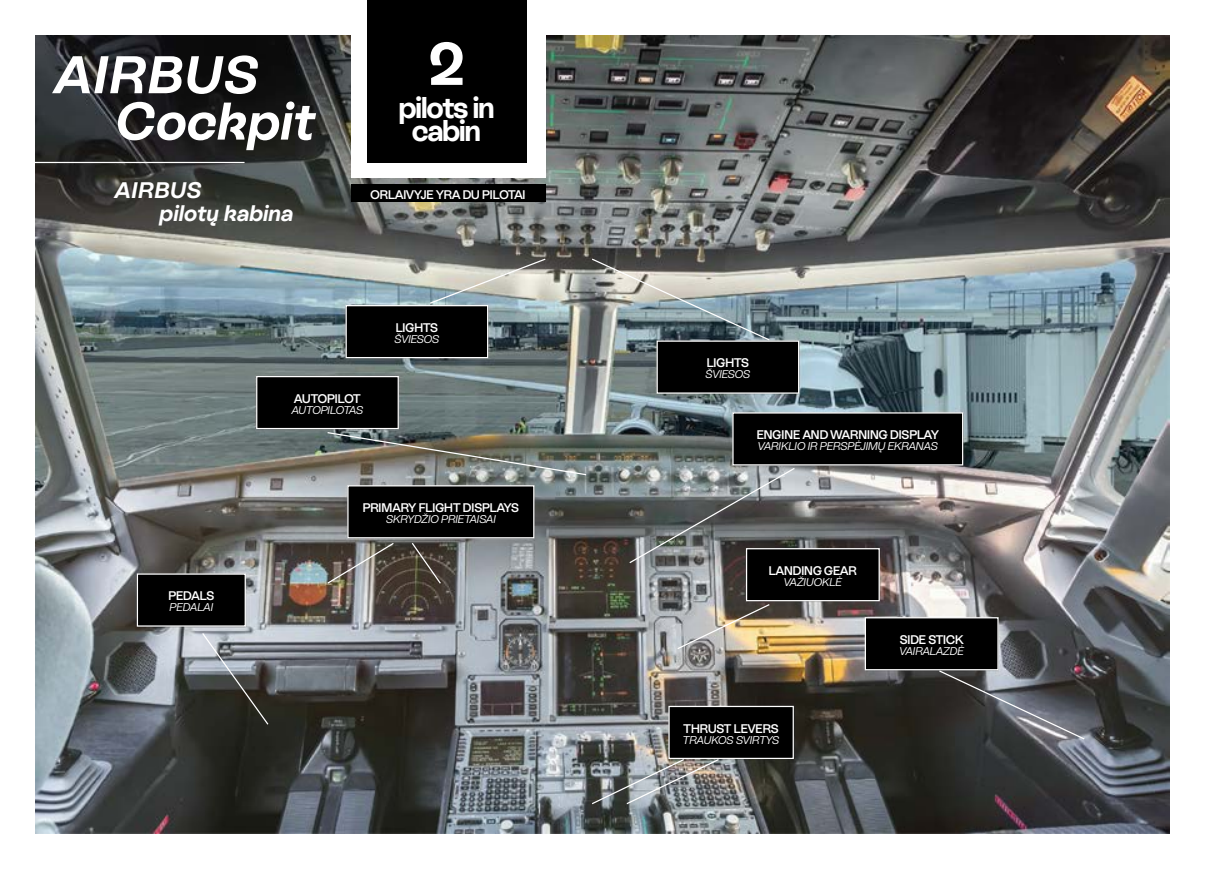
<style>
.page{position:relative;width:1205px;height:869px;background:#fff}
.page>*{position:absolute;margin:0;border:0;box-sizing:border-box;transform-origin:0 0}
.t1{font:700 60px "ES Rebond Grotesque";color:#fff}
.t2{font:italic 700 52.88px/46.4px "ES Rebond Grotesque";color:#fff}
.t3{font:700 30px/22.5px "ES Rebond Grotesque";letter-spacing:-.05em;color:#fff;text-align:center}
.t4{font:italic 700 22.5px/22.5px "ES Rebond Grotesque";color:#fff}
.t5{font:600 12.5px "ES Rebond Grotesque";letter-spacing:-.05em;color:#fff}
.t6{font:italic 11.25px "ES Rebond Grotesque";letter-spacing:-.05em;color:#fff}
.t7{font:italic 11.25px "ES Rebond Grotesque";letter-spacing:-.075em;color:#fff}
</style>
<div class="page">
<img style="left:35px;top:35px;width:1134px;height:798px">
<hr style="left:0;top:162px;width:244px;height:1px;background:#fff">
<div style="left:351px;top:0;width:194px;height:177px;background:#fff"></div>
<div style="left:367px;top:0;width:159px;height:162px;background:#000"></div>
<div style="left:137px;top:573px;width:108px;height:52px;background:#000"></div>
<div style="left:137px;top:573px;width:109px;height:53px;border:1px solid #fff"></div>
<div style="left:346px;top:305px;width:142px;height:52px;background:#000"></div>
<div style="left:345px;top:305px;width:143px;height:53px;border:1px solid #fff"></div>
<div style="left:865px;top:617px;width:133px;height:52px;background:#000"></div>
<div style="left:865px;top:617px;width:133px;height:53px;border:1px solid #fff"></div>
<div style="left:348px;top:485px;width:186px;height:52px;background:#000"></div>
<div style="left:347px;top:485px;width:187px;height:53px;border:1px solid #fff"></div>
<div style="left:669px;top:706px;width:124px;height:52px;background:#000"></div>
<div style="left:668px;top:705px;width:126px;height:53px;border:1px solid #fff"></div>
<svg style="left:201px;top:631px;width:69px;height:94px;background:#626565"></svg>
<svg style="left:326px;top:541px;width:69px;height:43px;background:#6d6761"></svg>
<svg style="left:410px;top:541px;width:32px;height:43px"></svg>
<svg style="left:428px;top:257px;width:119px;height:48px;background:#aeb3ae"></svg>
<svg style="left:590px;top:757px;width:130px;height:48px;background:#848888"></svg>
<svg style="left:938px;top:669px;width:148px;height:71px;background:#57585c"></svg>
<div style="left:746px;top:548px;width:133px;height:52px;background:#000"></div>
<div style="left:746px;top:548px;width:134px;height:53px;border:1px solid #fff"></div>
<img style="left:676px;top:602px;width:95px;height:48px">
<div style="left:351px;top:184px;width:194px;height:18px;background:#000"></div>
<div style="left:657px;top:341px;width:141px;height:52px;background:#000"></div>
<div style="left:656px;top:340px;width:143px;height:53px;border:1px solid #fff"></div>
<svg style="left:590px;top:257px;width:181px;height:84px;background:#8a9292"></svg>
<div style="left:733px;top:413px;width:229px;height:51px;background:#000"></div>
<div style="left:732px;top:412px;width:231px;height:53px;border:1px solid #fff"></div>
<svg style="left:628px;top:466px;width:168px;height:98px;background:#6e7272"></svg>
<div style="left:257px;top:376px;width:141px;height:52px;background:#000"></div>
<div style="left:256px;top:376px;width:143px;height:53px;border:1px solid #fff"></div>
<img style="left:326px;top:431px;width:261px;height:45px">
<h2 class="t2" style="left:114px;top:49px;width:202px;text-indent:-61px">AIRBUS<br>Cockpit</h2>
<h3 class="t4" style="left:159px;top:178px;width:135px;text-indent:-45px">AIRBUS<br>pilotų kabina</h3>
<h1 class="t1" style="left:428px;top:23px;width:39px">2</h1>
<h3 class="t3" style="left:398px;top:95px;width:98px">pilots in cabin</h3>
<p class="t5" style="left:370px;top:186px;width:157px">ORLAIVYJE YRA DU PILOTAI</p>
<p class="t5" style="left:395px;top:319px;width:44px">LIGHTS</p>
<p class="t6" style="left:394px;top:331px;width:47px">ŠVIESOS</p>
<p class="t5" style="left:294px;top:389px;width:69px">AUTOPILOT</p>
<p class="t7" style="left:291px;top:402px;width:74px">AUTOPILOTAS</p>
<p class="t5" style="left:168px;top:587px;width:48px">PEDALS</p>
<p class="t6" style="left:169px;top:600px;width:46px">PEDALAI</p>
<p class="t5" style="left:362px;top:499px;width:158px">PRIMARY FLIGHT DISPLAYS</p>
<p class="t6" style="left:386px;top:511px;width:112px">SKRYDŽIO PRIETAISAI</p>
<p class="t5" style="left:706px;top:354px;width:44px">LIGHTS</p>
<p class="t6" style="left:705px;top:367px;width:47px">ŠVIESOS</p>
<p class="t5" style="left:756px;top:426px;width:184px">ENGINE AND WARNING DISPLAY</p>
<p class="t6" style="left:757px;top:439px;width:182px">VARIKLIO IR PERSPĖJIMŲ EKRANAS</p>
<p class="t5" style="left:768px;top:561px;width:90px">LANDING GEAR</p>
<p class="t6" style="left:783px;top:574px;width:60px">VAŽIUOKLĖ</p>
<p class="t5" style="left:683px;top:719px;width:97px">THRUST LEVERS</p>
<p class="t6" style="left:682px;top:732px;width:98px">TRAUKOS SVIRTYS</p>
<p class="t5" style="left:899px;top:630px;width:66px">SIDE STICK</p>
<p class="t6" style="left:899px;top:643px;width:66px">VAIRALAZDĖ</p>
</div>
